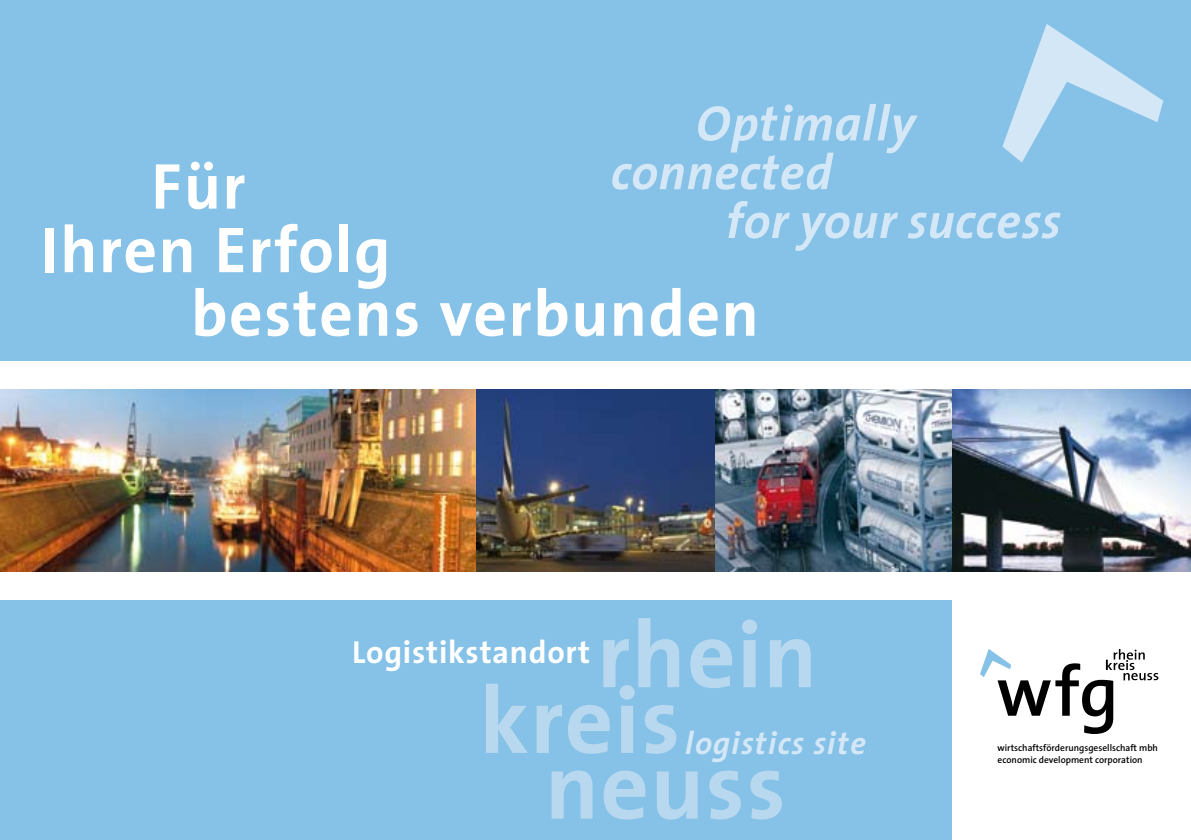
<style>
.page{position:relative;width:1191px;height:840px;background:#fff}
.page>*{position:absolute;margin:0;border:0;box-sizing:border-box;transform-origin:0 0}
.t1{font:700 65.4px/127px "Thesis Sans";letter-spacing:.025em;color:#fff}
.t2{font:italic 700 50px/97.4px "Thesis Sans";color:#d4e7f6}
.t3{font:700 32px "Thesis Sans";letter-spacing:.025em;color:#fff}
.t4{font:italic 700 32px "Thesis Sans";letter-spacing:.025em;color:#d4e7f6}
.t5{font:600 9.4px/11.6px "Thesis Sans";color:#000}
</style>
<div class="page">
<div style="left:0;top:600px;width:1191px;height:239px;background:#86c2e7"></div>
<img style="left:714px;top:389px;width:238px;height:182px">
<div style="left:0;top:0;width:1191px;height:360px;background:#86c2e7"></div>
<div style="left:952px;top:590px;width:239px;height:249px;background:#fff"></div>
<svg style="left:980px;top:649px;width:178px;height:84px"></svg>
<svg style="left:486px;top:618px;width:324px;height:135px"></svg>
<svg style="left:551px;top:770px;width:231px;height:49px"></svg>
<img style="left:0;top:389px;width:476px;height:182px">
<svg style="left:1002px;top:24px;width:161px;height:138px"></svg>
<img style="left:952px;top:389px;width:239px;height:182px">
<img style="left:476px;top:389px;width:238px;height:182px">
<h2 class="t2" style="left:726px;top:76px;width:336px;text-indent:-31px">Optimally<br>for your success</h2>
<h2 class="t2" style="left:611px;top:125px;width:223px">connected</h2>
<h1 class="t1" style="left:191px;top:126px;width:569px;text-indent:-40px">Für<br>bestens verbunden</h1>
<h1 class="t1" style="left:41px;top:189px;width:351px">Ihren Erfolg</h1>
<h3 class="t3" style="left:352px;top:633px;width:240px">Logistikstandort</h3>
<h3 class="t4" style="left:685px;top:725px;width:183px">logistics site</h3>
<p class="t5" style="left:997px;top:742px;width:162px">wirtschaftsförderungsgesellschaft mbh economic development corporation</p>
</div>
